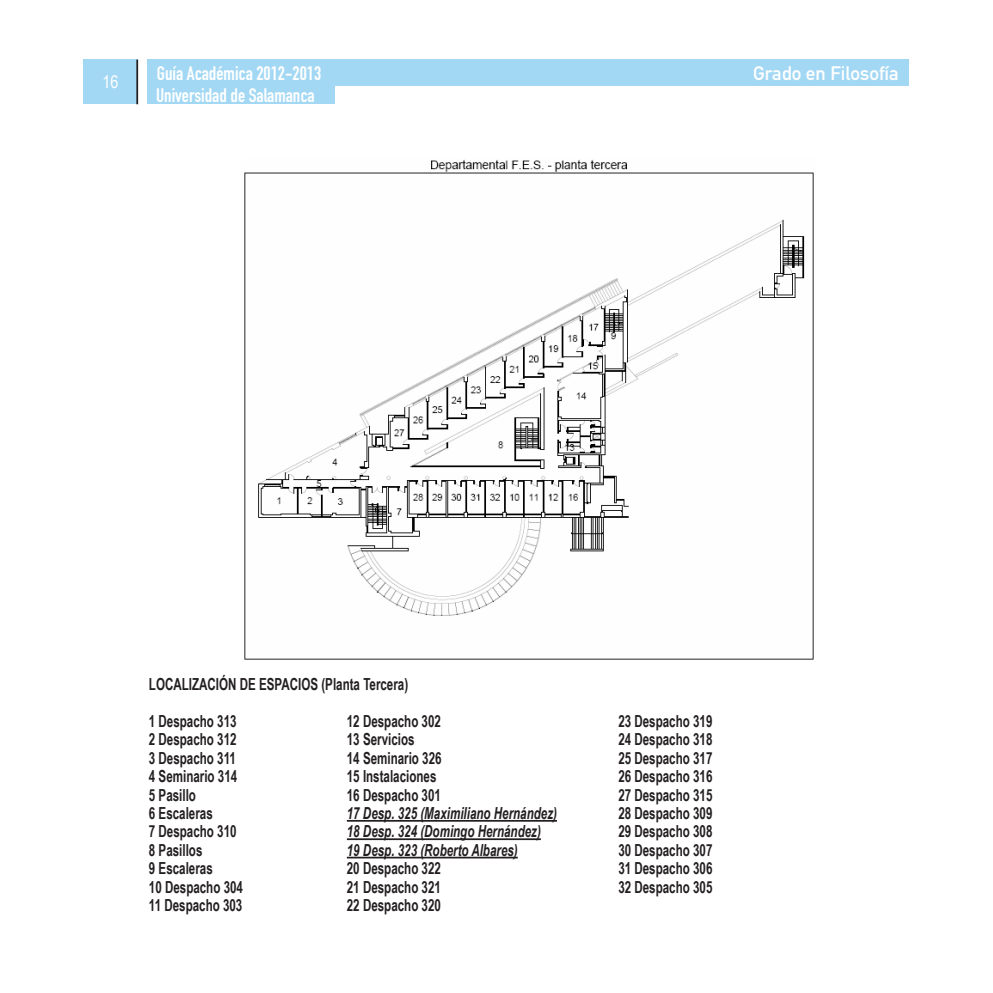
<style>
.page{position:relative;width:993px;height:993px;background:#fff}
.page>*{position:absolute;margin:0;border:0;box-sizing:border-box;transform-origin:0 0}
.t1{font:19.25px "DIN Engschrift Alternate";color:#fff}
.t2{font:19.25px "DIN Mittelschrift";color:#fff}
.t3{font:17.5px "Arial Narrow";color:#fff}
.Lista{font:700 16.62px "Arial Narrow";color:#231f20;scale:.85 1}
.Lista-2{font:italic 700 16.62px "Arial Narrow";color:#231f20;scale:.85 1}
</style>
<div class="page">
<div style="left:83px;top:60px;width:55px;height:44px;background:#a3d8f4"></div>
<hr style="left:136px;top:60px;width:2px;height:44px;background:#231f20">
<div style="left:147px;top:60px;width:187px;height:44px;background:#a3d8f4"></div>
<div style="left:147px;top:60px;width:761px;height:26px;background:#a3d8f4"></div>
<hr style="left:347px;top:819px;width:210px;height:2px;background:#231f20">
<hr style="left:347px;top:838px;width:193px;height:1px;background:#231f20">
<hr style="left:347px;top:856px;width:170px;height:2px;background:#231f20">
<img style="left:244px;top:159px;width:570px;height:501px">
<p class="t3" style="left:102px;top:69px;width:17px">16</p>
<p class="t1" style="left:157px;top:62px;width:166px">Guía Académica 2012-2013</p>
<p class="t2" style="left:753px;top:62px;width:147px">Grado en Filosofía</p>
<p class="t1" style="left:156px;top:84px;width:160px">Universidad de Salamanca</p>
<p class="Lista" style="left:149px;top:671px;width:306px">LOCALIZACIÓN DE ESPACIOS (Planta Tercera)</p>
<p class="Lista" style="left:149px;top:708px;width:105px">1 Despacho 313</p>
<p class="Lista" style="left:347px;top:708px;width:112px">12 Despacho 302</p>
<p class="Lista" style="left:618px;top:708px;width:112px">23 Despacho 319</p>
<p class="Lista" style="left:149px;top:726px;width:105px">2 Despacho 312</p>
<p class="Lista" style="left:347px;top:726px;width:81px">13 Servicios</p>
<p class="Lista" style="left:618px;top:726px;width:112px">24 Despacho 318</p>
<p class="Lista" style="left:149px;top:745px;width:104px">3 Despacho 311</p>
<p class="Lista" style="left:347px;top:745px;width:113px">14 Seminario 326</p>
<p class="Lista" style="left:618px;top:745px;width:112px">25 Despacho 317</p>
<p class="Lista" style="left:149px;top:763px;width:105px">4 Seminario 314</p>
<p class="Lista" style="left:347px;top:763px;width:107px">15 Instalaciones</p>
<p class="Lista" style="left:618px;top:763px;width:112px">26 Despacho 316</p>
<p class="Lista" style="left:149px;top:782px;width:57px">5 Pasillo</p>
<p class="Lista" style="left:347px;top:782px;width:112px">16 Despacho 301</p>
<p class="Lista" style="left:618px;top:782px;width:112px">27 Despacho 315</p>
<p class="Lista" style="left:149px;top:800px;width:77px">6 Escaleras</p>
<p class="Lista-2" style="left:347px;top:800px;width:248px">17 Desp. 325 (Maximiliano Hernández)</p>
<p class="Lista" style="left:618px;top:800px;width:112px">28 Despacho 309</p>
<p class="Lista" style="left:149px;top:818px;width:105px">7 Despacho 310</p>
<p class="Lista-2" style="left:347px;top:818px;width:230px">18 Desp. 324 (Domingo Hernández)</p>
<p class="Lista" style="left:618px;top:818px;width:112px">29 Despacho 308</p>
<p class="Lista" style="left:149px;top:837px;width:64px">8 Pasillos</p>
<p class="Lista-2" style="left:347px;top:837px;width:202px">19 Desp. 323 (Roberto Albares)</p>
<p class="Lista" style="left:618px;top:837px;width:112px">30 Despacho 307</p>
<p class="Lista" style="left:149px;top:855px;width:77px">9 Escaleras</p>
<p class="Lista" style="left:347px;top:855px;width:112px">20 Despacho 322</p>
<p class="Lista" style="left:618px;top:855px;width:112px">31 Despacho 306</p>
<p class="Lista" style="left:149px;top:873px;width:112px">10 Despacho 304</p>
<p class="Lista" style="left:347px;top:873px;width:112px">21 Despacho 321</p>
<p class="Lista" style="left:618px;top:873px;width:112px">32 Despacho 305</p>
<p class="Lista" style="left:149px;top:892px;width:111px">11 Despacho 303</p>
<p class="Lista" style="left:347px;top:892px;width:112px">22 Despacho 320</p>
</div>
